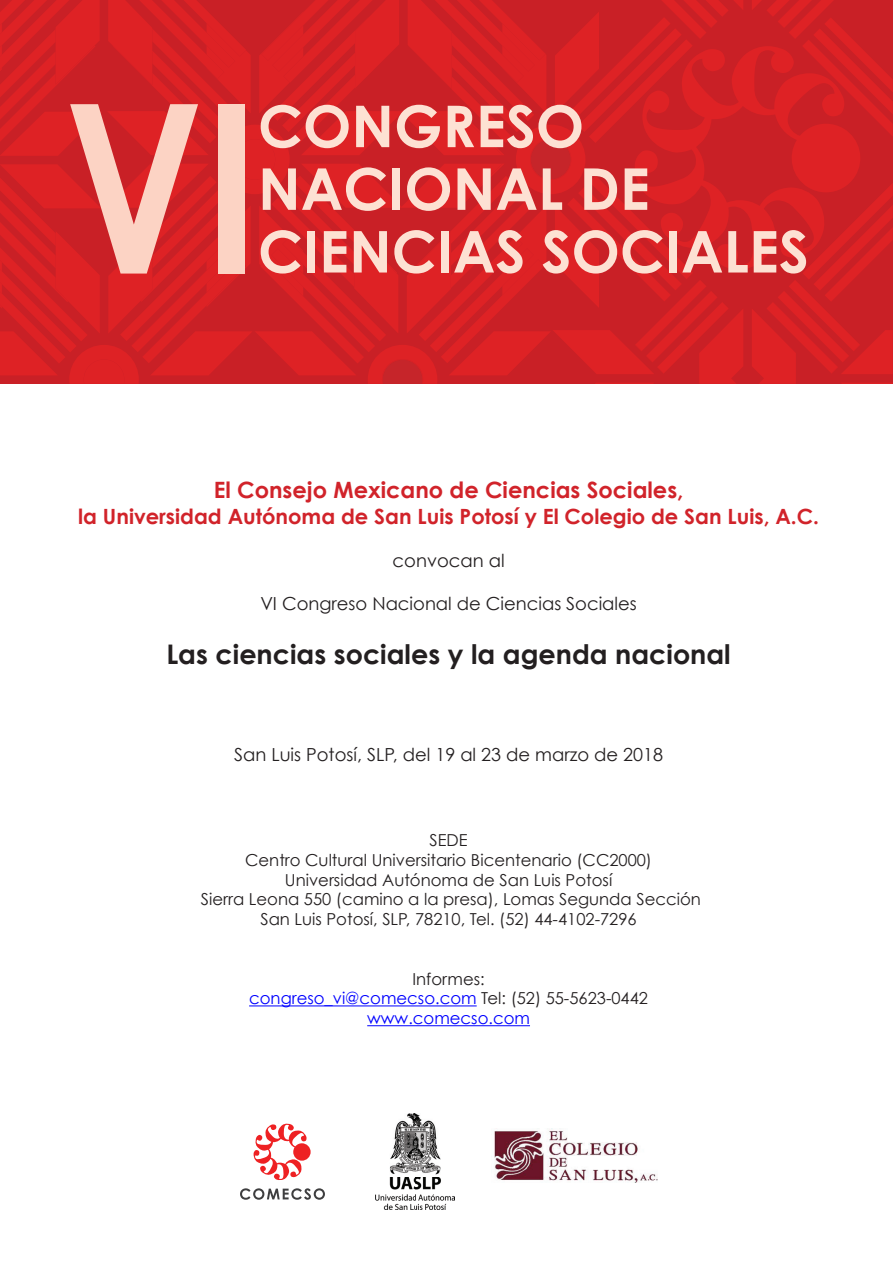
<style>
.page{position:relative;width:893px;height:1263px;background:#fff}
.page>*{position:absolute;margin:0;border:0;box-sizing:border-box;transform-origin:0 0}
.t1{font:700 27px "Century Gothic";color:#231f20}
.t2{font:700 22.5px "Century Gothic";color:#d1232a}
.t3{font:700 21px "Century Gothic";color:#d1232a}
.t4{font:18px "Century Gothic";color:#231f20}
.t5{font:16.5px "Century Gothic";color:#231f20}
.t6{font:16.5px "Century Gothic";color:#00f}
.s1{color:#231f20}
</style>
<div class="page">
<svg style="left:0;top:0;width:893px;height:384px;background:#d73537"></svg>
<hr style="left:249px;top:1005px;width:228px;height:1px;background:#00f">
<hr style="left:367px;top:1025px;width:163px;height:1px;background:#00f">
<svg style="left:253px;top:1123px;width:58px;height:57px"></svg>
<svg style="left:240px;top:1188px;width:85px;height:12px"></svg>
<img style="left:494px;top:1128px;width:164px;height:55px">
<img style="left:375px;top:1114px;width:80px;height:95px">
<p class="t2" style="left:214px;top:476px;width:471px">El Consejo Mexicano de Ciencias Sociales,</p>
<p class="t3" style="left:78px;top:503px;width:742px">la Universidad Autónoma de San Luis Potosí y El Colegio de San Luis, A.C.</p>
<p class="t4" style="left:393px;top:549px;width:113px">convocan al</p>
<p class="t4" style="left:260px;top:593px;width:378px">VI Congreso Nacional de Ciencias Sociales</p>
<p class="t1" style="left:166px;top:637px;width:566px">Las ciencias sociales y la agenda nacional</p>
<p class="t4" style="left:234px;top:744px;width:430px">San Luis Potosí, SLP, del 19 al 23 de marzo de 2018</p>
<p class="t5" style="left:429px;top:830px;width:40px">SEDE</p>
<p class="t5" style="left:245px;top:850px;width:408px">Centro Cultural Universitario Bicentenario (CC2000)</p>
<p class="t5" style="left:285px;top:869px;width:329px">Universidad Autónoma de San Luis Potosí</p>
<p class="t5" style="left:201px;top:889px;width:501px">Sierra Leona 550 (camino a la presa), Lomas Segunda Sección</p>
<p class="t5" style="left:260px;top:909px;width:378px">San Luis Potosí, SLP, 78210, Tel. (52) 44-4102-7296</p>
<p class="t5" style="left:412px;top:968px;width:74px">Informes:</p>
<p class="t6" style="left:249px;top:988px;width:400px">congreso_vi@comecso.com <span class="s1">Tel: (52) 55-5623-0442</span></p>
<p class="t6" style="left:367px;top:1008px;width:164px">www.comecso.com</p>
</div>
